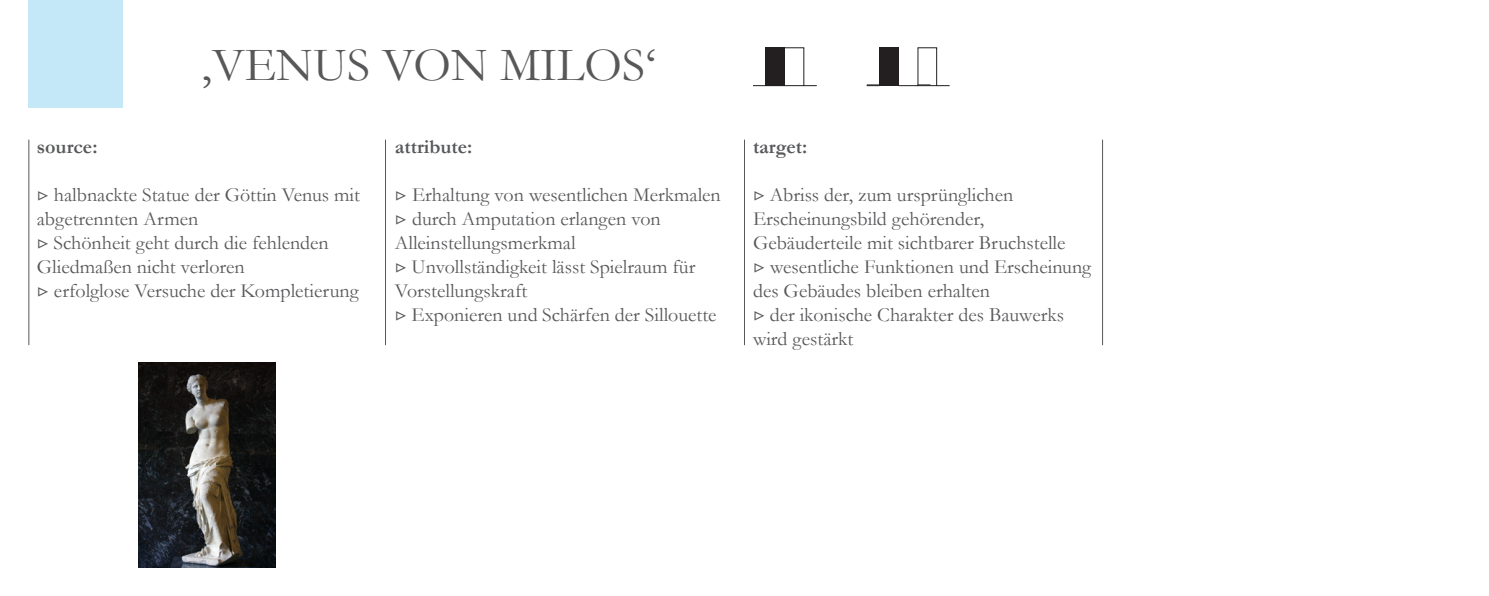
<style>
.page{position:relative;width:1489px;height:596px;background:#fff}
.page>*{position:absolute;margin:0;border:0;box-sizing:border-box;transform-origin:0 0}
.t1{font:48px "Garamond";color:#57585a}
.t2{font:20px/24px "Garamond";color:#57585a}
.t3{font:700 20px "Garamond";color:#57585a}
.s1{font-family:"Minion Pro"}
</style>
<div class="page">
<hr style="left:28px;top:139px;width:1px;height:206px;background:#57585a">
<hr style="left:385px;top:139px;width:1px;height:206px;background:#57585a">
<hr style="left:744px;top:139px;width:1px;height:206px;background:#57585a">
<hr style="left:1101px;top:139px;width:1px;height:206px;background:#57585a">
<div style="left:28px;top:0;width:95px;height:108px;background:#c4e8f8"></div>
<img style="left:139px;top:362px;width:137px;height:205px">
<div style="left:765px;top:48px;width:39px;height:38px;border:1px solid #231f20"></div>
<div style="left:765px;top:48px;width:19px;height:38px;background:#231f20"></div>
<svg style="left:753px;top:85px;width:12px;height:1px"></svg>
<svg style="left:804px;top:85px;width:12px;height:1px"></svg>
<div style="left:879px;top:48px;width:19px;height:38px;background:#231f20"></div>
<svg style="left:866px;top:84px;width:13px;height:2px"></svg>
<svg style="left:936px;top:85px;width:13px;height:1px"></svg>
<svg style="left:898px;top:84px;width:32px;height:2px"></svg>
<p class="t1" style="left:202px;top:36px;width:455px">‚VENUS VON MILOS‘</p>
<p class="t3" style="left:37px;top:134px;width:62px">source:</p>
<p class="t2" style="left:37px;top:182px;width:324px"><span class="s1">▷</span> halbnackte Statue der Göttin Venus mit abgetrennten Armen</p>
<p class="t2" style="left:37px;top:230px;width:293px"><span class="s1">▷</span> Schönheit geht durch die fehlenden<br>Gliedmaßen nicht verloren</p>
<p class="t2" style="left:37px;top:278px;width:323px"><span class="s1">▷</span> erfolglose Versuche der Kompletierung</p>
<p class="t3" style="left:395px;top:134px;width:79px">attribute:</p>
<p class="t2" style="left:395px;top:182px;width:327px"><span class="s1">▷</span> Erhaltung von wesentlichen Merkmalen</p>
<p class="t2" style="left:395px;top:206px;width:267px"><span class="s1">▷</span> durch Amputation erlangen von<br>Alleinstellungsmerkmal</p>
<p class="t2" style="left:395px;top:254px;width:302px"><span class="s1">▷</span> Unvollständigkeit lässt Spielraum für<br>Vorstellungskraft</p>
<p class="t2" style="left:395px;top:302px;width:323px"><span class="s1">▷</span> Exponieren und Schärfen der Sillouette</p>
<p class="t3" style="left:753px;top:134px;width:56px">target:</p>
<p class="t2" style="left:753px;top:182px;width:314px"><span class="s1">▷</span> Abriss der, zum ursprünglichen<br>Erscheinungsbild gehörender,<br>Gebäuderteile mit sichtbarer Bruchstelle</p>
<p class="t2" style="left:753px;top:254px;width:340px"><span class="s1">▷</span> wesentliche Funktionen und Erscheinung des Gebäudes bleiben erhalten</p>
<p class="t2" style="left:753px;top:302px;width:312px"><span class="s1">▷</span> der ikonische Charakter des Bauwerks wird gestärkt</p>
</div>
